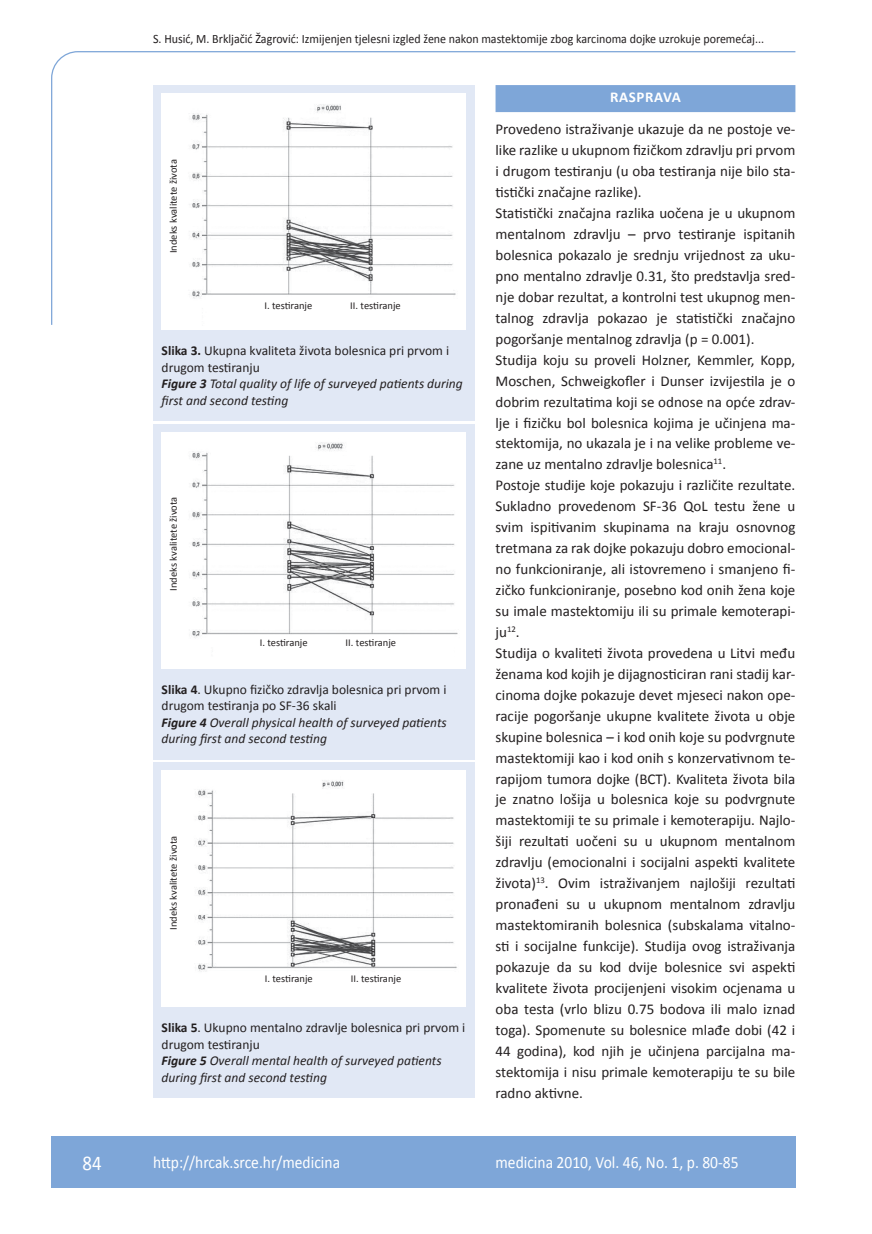
<style>
.page{position:relative;width:872px;height:1234px;background:#fff}
.page>*{position:absolute;margin:0;border:0;box-sizing:border-box;transform-origin:0 0}
.t1{font:21px "Calibri";color:#fff;scale:.9 1}
.t2{font:17.25px "Calibri";color:#fff;scale:.9 1}
.osnovni_tekst{font:15px/21px "Calibri";color:#231f20;text-align:justify}
.naslov_ruler{font:700 15px "Calibri";letter-spacing:.04em;color:#fff}
.potpis_slika{font:italic 13.5px/16.5px "Calibri";color:#231f20}
.potpis_slika-2{font:13.5px/16.5px "Calibri";color:#231f20}
.glava{font:12.75px "Calibri";color:#231f20;scale:.94 1}
.potpis_slika-3{font:10.5px "Calibri";color:#231f20}
.s1{font-weight:700;font-style:normal}
.s2{font-style:normal}
.s3{font-weight:700}
.s4{font-weight:700;font-style:italic}
.s5{font-style:italic}
</style>
<div class="page">
<svg style="left:51px;top:51px;width:745px;height:275px"></svg>
<div style="left:51px;top:1135px;width:744px;height:51px;background:#7ea6d8"></div>
<div style="left:495px;top:85px;width:300px;height:27px;background:#7ea6d8"></div>
<div style="left:153px;top:85px;width:321px;height:335px;background:#e1e8f5"></div>
<div style="left:162px;top:94px;width:304px;height:236px;background:#fff"></div>
<img style="left:192px;top:104px;width:264px;height:195px">
<div style="left:153px;top:423px;width:321px;height:336px;background:#e1e8f5"></div>
<div style="left:162px;top:432px;width:304px;height:236px;background:#fff"></div>
<img style="left:192px;top:442px;width:266px;height:196px">
<div style="left:153px;top:762px;width:321px;height:335px;background:#e1e8f5"></div>
<div style="left:162px;top:770px;width:304px;height:236px;background:#fff"></div>
<img style="left:197px;top:780px;width:260px;height:192px">
<p class="glava" style="left:153px;top:30px;width:651px">S. Husić, M. Brkljačić Žagrović: Izmijenjen tjelesni izgled žene nakon mastektomije zbog karcinoma dojke uzrokuje poremećaj...</p>
<p class="potpis_slika-3" style="left:167px;top:253px;width:95px;rotate:-90deg">Indeks kvalitete života</p>
<p class="potpis_slika-3" style="left:264px;top:299px;width:49px">I. testiranje</p>
<p class="potpis_slika-3" style="left:350px;top:299px;width:52px">II. testiranje</p>
<p class="potpis_slika" style="left:162px;top:341px;width:303px"><span class="s1">Slika 3.</span> <span class="s2">Ukupna kvaliteta života bolesnica pri prvom i drugom testiranju<br></span><span class="s3">Figure 3</span> Total quality of life of surveyed patients during first and second testing</p>
<p class="potpis_slika-3" style="left:167px;top:590px;width:95px;rotate:-90deg">Indeks kvalitete života</p>
<p class="potpis_slika-3" style="left:260px;top:636px;width:49px">I. testiranje</p>
<p class="potpis_slika-3" style="left:345px;top:636px;width:52px">II. testiranje</p>
<p class="potpis_slika-2" style="left:162px;top:680px;width:287px"><span class="s3">Slika 4</span>. Ukupno fizičko zdravlja bolesnica pri prvom i drugom testiranja po SF-36 skali<br><span class="s4">Figure 4</span> <span class="s5">Overall physical health of surveyed patients during first and second testing</span></p>
<p class="potpis_slika-3" style="left:167px;top:929px;width:95px;rotate:-90deg">Indeks kvalitete života</p>
<p class="potpis_slika-3" style="left:265px;top:971px;width:49px">I. testiranje</p>
<p class="potpis_slika-3" style="left:351px;top:971px;width:52px">II. testiranje</p>
<p class="potpis_slika" style="left:162px;top:1018px;width:305px"><span class="s1">Slika 5</span><span class="s2">. Ukupno mentalno zdravlje bolesnica pri prvom i drugom testiranju<br></span><span class="s3">Figure 5</span> Overall mental health of surveyed patients during first and second testing</p>
<p class="naslov_ruler" style="left:610px;top:88px;width:72px">RASPRAVA</p>
<p class="osnovni_tekst" style="left:495px;top:118px;width:301px">Provedeno istraživanje ukazuje da ne postoje ve&shy;like razlike u ukupnom fizičkom zdravlju pri prvom i drugom testiranju (u oba testiranja nije bilo sta&shy;tistički značajne razlike).</p>
<p class="osnovni_tekst" style="left:495px;top:202px;width:301px">Statistički značajna razlika uočena je u ukupnom mentalnom zdravlju – prvo testiranje ispitanih bolesnica pokazalo je srednju vrijednost za uku&shy;pno mentalno zdravlje 0.31, što predstavlja sred&shy;nje dobar rezultat, a kontrolni test ukupnog men&shy;talnog zdravlja pokazao je statistički značajno pogoršanje mentalnog zdravlja (p = 0.001).</p>
<p class="osnovni_tekst" style="left:495px;top:348px;width:301px">Studija koju su proveli Holzner, Kemmler, Kopp, Moschen, Schweigkofler i Dunser izvijestila je o dobrim rezultatima koji se odnose na opće zdrav&shy;lje i fizičku bol bolesnica kojima je učinjena ma&shy;stektomija, no ukazala je i na velike probleme ve&shy;zane uz mentalno zdravlje bolesnica<sup>11</sup>.</p>
<p class="osnovni_tekst" style="left:495px;top:474px;width:301px">Postoje studije koje pokazuju i različite rezultate.<br>Sukladno provedenom SF-36 QoL testu žene u svim ispitivanim skupinama na kraju osnovnog tretmana za rak dojke pokazuju dobro emocional&shy;no funkcioniranje, ali istovremeno i smanjeno fi&shy;zičko funkcioniranje, posebno kod onih žena koje su imale mastektomiju ili su primale kemoterapi&shy;ju<sup>12</sup>.</p>
<p class="osnovni_tekst" style="left:495px;top:641px;width:301px">Studija o kvaliteti života provedena u Litvi među ženama kod kojih je dijagnosticiran rani stadij kar&shy;cinoma dojke pokazuje devet mjeseci nakon ope&shy;racije pogoršanje ukupne kvalitete života u obje skupine bolesnica – i kod onih koje su podvrgnute mastektomiji kao i kod onih s konzervativnom te&shy;rapijom tumora dojke (BCT). Kvaliteta života bila je znatno lošija u bolesnica koje su podvrgnute mastektomiji te su primale i kemoterapiju. Najlo&shy;šiji rezultati uočeni su u ukupnom mentalnom zdravlju (emocionalni i socijalni aspekti kvalitete života)<sup>13</sup>. Ovim istraživanjem najlošiji rezultati pronađeni su u ukupnom mentalnom zdravlju mastektomiranih bolesnica (subskalama vitalno&shy;sti i socijalne funkcije). Studija ovog istraživanja pokazuje da su kod dvije bolesnice svi aspekti kvalitete života procijenjeni visokim ocjenama u oba testa (vrlo blizu 0.75 bodova ili malo iznad toga). Spomenute su bolesnice mlađe dobi (42 i 44 godina), kod njih je učinjena parcijalna ma&shy;stektomija i nisu primale kemoterapiju te su bile radno aktivne.</p>
<p class="t1" style="left:82px;top:1149px;width:23px">84</p>
<p class="t2" style="left:153px;top:1150px;width:209px">http://hrcak.srce.hr/medicina</p>
<p class="t2" style="left:495px;top:1151px;width:272px">medicina 2010, Vol. 46, No. 1, p. 80-85</p>
</div>
